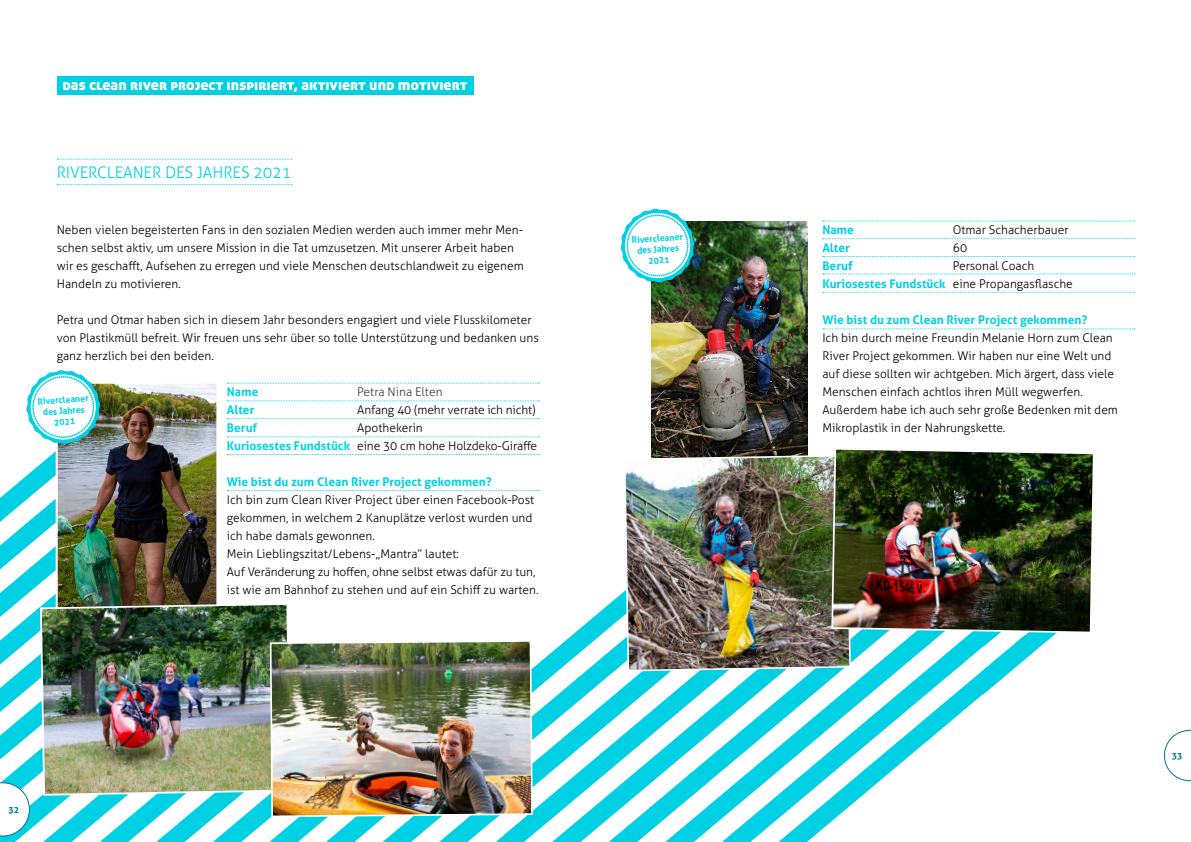
<style>
.page{position:relative;width:1191px;height:842px;background:#fff}
.page>*{position:absolute;margin:0;border:0;box-sizing:border-box;transform-origin:0 0}
.t1{font:300 16px "Aller";letter-spacing:-.01em;color:#00d4e7}
.t2{font:15px "Aller Display";color:#fff}
.t3{font:300 12px/18px "Aller";color:#000}
.t4{font:700 12px "Aller";color:#00d0e4}
.t5{font:300 12px "Aller";color:#3c3c3b}
.t6{font:700 12px "Aller";color:#00d4e7}
.t7{font:700 9px/11px "Aller";color:#00d0e4;text-align:center}
.t8{font:700 9px "Aller";color:#007591}
.s1{font-weight:700;color:#00d4e7}
.s2{font-weight:700;color:#00d0e4}
</style>
<div class="page">
<svg style="left:0;top:477px;width:827px;height:365px"></svg>
<svg style="left:218px;top:382px;width:405px;height:277px"></svg>
<svg style="left:227px;top:383px;width:312px;height:1px"></svg>
<svg style="left:227px;top:401px;width:312px;height:1px"></svg>
<svg style="left:227px;top:418px;width:312px;height:1px"></svg>
<svg style="left:227px;top:436px;width:312px;height:1px"></svg>
<svg style="left:227px;top:490px;width:312px;height:1px"></svg>
<div style="left:57px;top:77px;width:416px;height:18px;background:#00d0e4"></div>
<svg style="left:57px;top:159px;width:235px;height:1px"></svg>
<svg style="left:57px;top:184px;width:235px;height:1px"></svg>
<svg style="left:822px;top:221px;width:312px;height:1px"></svg>
<svg style="left:822px;top:238px;width:312px;height:1px"></svg>
<svg style="left:822px;top:256px;width:312px;height:1px"></svg>
<svg style="left:822px;top:292px;width:312px;height:1px"></svg>
<svg style="left:0;top:782px;width:30px;height:54px"></svg>
<svg style="left:822px;top:329px;width:312px;height:1px"></svg>
<img style="left:651px;top:221px;width:156px;height:233px">
<svg style="left:620px;top:209px;width:74px;height:73px"></svg>
<img style="left:59px;top:385px;width:156px;height:217px">
<div style="left:56px;top:382px;width:162px;height:240px;border:2px solid #fff"></div>
<svg style="left:822px;top:274px;width:312px;height:1px"></svg>
<img style="left:39px;top:602px;width:253px;height:194px">
<img style="left:623px;top:454px;width:207px;height:218px">
<img style="left:269px;top:639px;width:264px;height:179px">
<svg style="left:827px;top:587px;width:364px;height:238px"></svg>
<img style="left:830px;top:449px;width:265px;height:185px">
<svg style="left:25px;top:370px;width:75px;height:107px"></svg>
<svg style="left:1164px;top:730px;width:27px;height:51px"></svg>
<svg style="left:227px;top:454px;width:312px;height:1px"></svg>
<p class="t2" style="left:62px;top:75px;width:406px">das clean river project inspiriert, aktiviert und motiviert</p>
<h1 class="t1" style="left:57px;top:162px;width:236px">RIVERCLEANER DES JAHRES 2021</h1>
<p class="t3" style="left:57px;top:221px;width:468px">Neben vielen begeisterten Fans in den sozialen Medien werden auch immer mehr Men&shy;schen selbst aktiv, um unsere Mission in die Tat umzusetzen. Mit unserer Arbeit haben wir es geschafft, Aufsehen zu erregen und viele Menschen deutschlandweit zu eigenem Handeln zu motivieren.</p>
<p class="t3" style="left:57px;top:311px;width:483px">Petra und Otmar haben sich in diesem Jahr besonders engagiert und viele Flusskilometer von Plastikmüll befreit. Wir freuen uns sehr über so tolle Unterstützung und bedanken uns ganz herzlich bei den beiden.</p>
<p class="t7" style="left:37px;top:396px;width:53px;rotate:-4deg">Rivercleaner des Jahres<br>2021</p>
<p class="t4" style="left:227px;top:384px;width:33px">Name</p>
<p class="t5" style="left:357px;top:385px;width:87px">Petra Nina Elten</p>
<p class="t4" style="left:227px;top:402px;width:29px">Alter</p>
<p class="t3" style="left:357px;top:401px;width:180px">Anfang 40 (mehr verrate ich nicht)</p>
<p class="t6" style="left:227px;top:420px;width:32px">Beruf</p>
<p class="t3" style="left:227px;top:419px;width:312px;text-indent:130px">Apothekerin<br><span class="s1">Kuriosestes Fundstück</span> eine 30 cm hohe Holzdeko-Giraffe</p>
<p class="t4" style="left:227px;top:474px;width:266px">Wie bist du zum Clean River Project gekommen?</p>
<p class="t3" style="left:227px;top:491px;width:313px">Ich bin zum Clean River Project über einen Facebook-Post gekommen, in welchem 2 Kanuplätze verlost wurden und ich habe damals gewonnen.<br>Mein Lieblingszitat/Lebens-„Mantra” lautet:<br>Auf Veränderung zu hoffen, ohne selbst etwas dafür zu tun, ist wie am Bahnhof zu stehen und auf ein Schiff zu warten.</p>
<p class="t8" style="left:9px;top:804px;width:12px">32</p>
<p class="t7" style="left:631px;top:234px;width:53px;rotate:-4deg">Rivercleaner des Jahres<br>2021</p>
<p class="t4" style="left:822px;top:222px;width:33px">Name</p>
<p class="t3" style="left:952px;top:221px;width:117px">Otmar Schacherbauer</p>
<p class="t4" style="left:822px;top:240px;width:29px">Alter</p>
<p class="t3" style="left:952px;top:239px;width:16px">60</p>
<p class="t4" style="left:822px;top:258px;width:32px">Beruf</p>
<p class="t3" style="left:822px;top:257px;width:252px;text-indent:130px">Personal Coach<br><span class="s2">Kuriosestes Fundstück</span> eine Propangasflasche</p>
<p class="t4" style="left:822px;top:312px;width:266px">Wie bist du zum Clean River Project gekommen?</p>
<p class="t3" style="left:822px;top:329px;width:297px">Ich bin durch meine Freundin Melanie Horn zum Clean River Project gekommen. Wir haben nur eine Welt und auf diese sollten wir achtgeben. Mich ärgert, dass viele Menschen einfach achtlos ihren Müll wegwerfen.<br>Außerdem habe ich auch sehr große Bedenken mit dem Mikroplastik in der Nahrungskette.</p>
<p class="t8" style="left:1171px;top:750px;width:12px">33</p>
</div>
